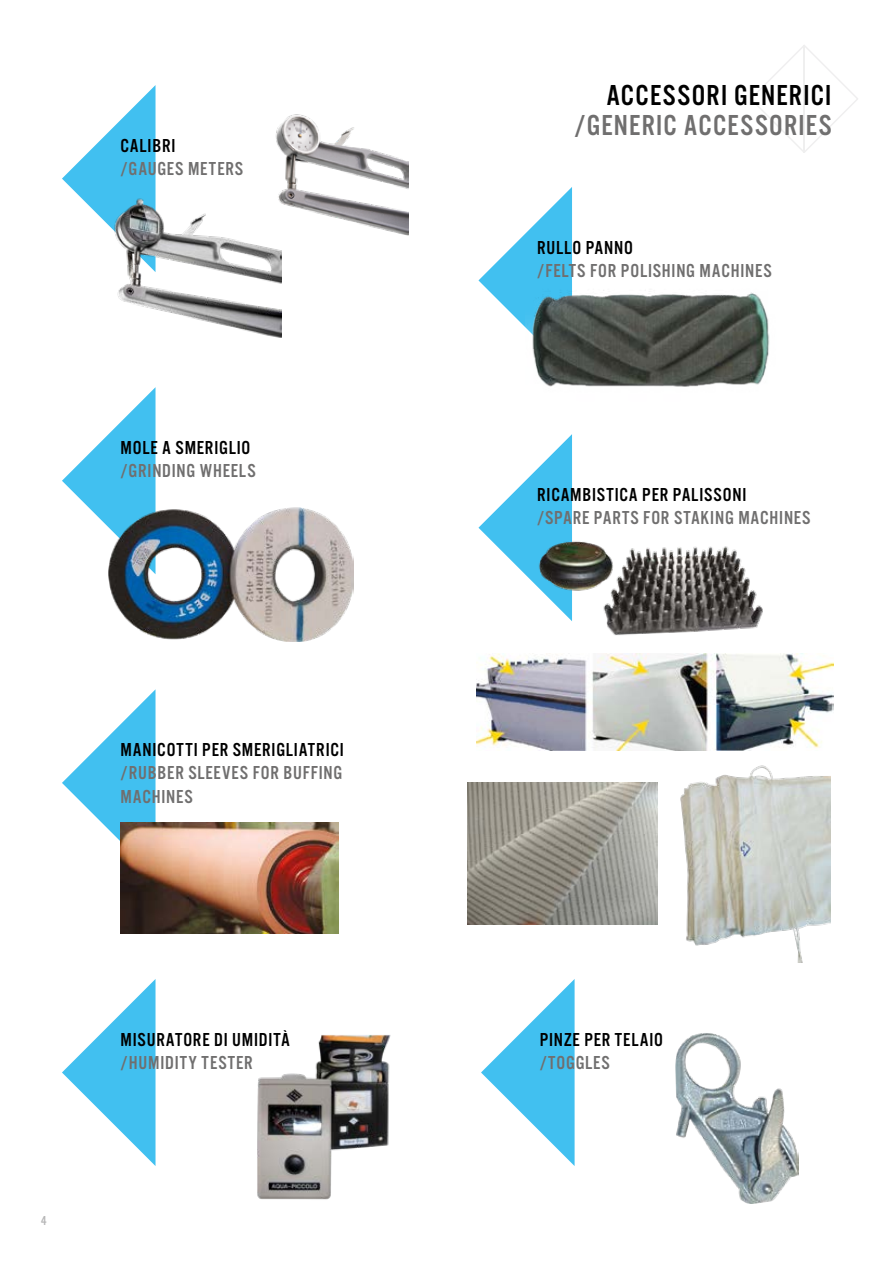
<style>
.page{position:relative;width:893px;height:1263px;background:#fff}
.page>*{position:absolute;margin:0;border:0;box-sizing:border-box;transform-origin:0 0}
.t1{font:30px "Alternate Got No 3 D";letter-spacing:.04em;color:#706f6f}
.t2{font:30px "Alternate Got No 3 D";letter-spacing:.04em;color:#000}
.t3{font:19.5px/23.4px "Alternate Got No 3 D";letter-spacing:.04em;color:#706f6f}
.t4{font:19.5px "Alternate Got No 3 D";letter-spacing:.04em;color:#000}
.t5{font:13.5px "Alternate Got No 3 D";color:#b7b7b8}
</style>
<div class="page">
<svg style="left:478px;top:187px;width:94px;height:140px"></svg>
<svg style="left:62px;top:979px;width:94px;height:187px"></svg>
<svg style="left:478px;top:434px;width:94px;height:141px"></svg>
<svg style="left:481px;top:979px;width:94px;height:187px"></svg>
<svg style="left:62px;top:689px;width:94px;height:187px"></svg>
<svg style="left:62px;top:387px;width:94px;height:187px"></svg>
<svg style="left:62px;top:85px;width:94px;height:141px"></svg>
<img style="left:525px;top:280px;width:245px;height:107px">
<img style="left:526px;top:529px;width:237px;height:106px">
<img style="left:121px;top:822px;width:218px;height:111px">
<img style="left:109px;top:507px;width:244px;height:134px">
<img style="left:675px;top:1033px;width:123px;height:170px">
<img style="left:257px;top:1035px;width:134px;height:165px">
<img style="left:109px;top:193px;width:172px;height:145px">
<img style="left:269px;top:114px;width:139px;height:122px">
<img style="left:476px;top:653px;width:357px;height:98px">
<img style="left:468px;top:783px;width:189px;height:142px">
<img style="left:667px;top:745px;width:163px;height:217px">
<svg style="left:750px;top:45px;width:108px;height:108px"></svg>
<p class="t4" style="left:121px;top:135px;width:56px">CALIBRI</p>
<p class="t3" style="left:121px;top:158px;width:124px">/GAUGES METERS</p>
<p class="t4" style="left:121px;top:437px;width:131px">MOLE A SMERIGLIO</p>
<p class="t3" style="left:121px;top:460px;width:137px">/GRINDING WHEELS</p>
<p class="t4" style="left:121px;top:739px;width:225px">MANICOTTI PER SMERIGLIATRICI</p>
<p class="t3" style="left:121px;top:762px;width:223px">/RUBBER SLEEVES FOR BUFFING<br>MACHINES</p>
<p class="t5" style="left:41px;top:1213px;width:7px">4</p>
<p class="t4" style="left:121px;top:1029px;width:171px">MISURATORE DI UMIDITÀ</p>
<p class="t3" style="left:121px;top:1051px;width:134px">/HUMIDITY TESTER</p>
<h1 class="t2" style="left:606px;top:79px;width:227px">ACCESSORI GENERICI</h1>
<h1 class="t1" style="left:575px;top:109px;width:258px">/GENERIC ACCESSORIES</h1>
<p class="t4" style="left:537px;top:237px;width:97px">RULLO PANNO</p>
<p class="t3" style="left:537px;top:259px;width:236px">/FELTS FOR POLISHING MACHINES</p>
<p class="t4" style="left:537px;top:484px;width:211px">RICAMBISTICA PER PALISSONI</p>
<p class="t3" style="left:537px;top:507px;width:275px">/SPARE PARTS FOR STAKING MACHINES</p>
<p class="t4" style="left:540px;top:1029px;width:125px">PINZE PER TELAIO</p>
<p class="t3" style="left:540px;top:1051px;width:72px">/TOGGLES</p>
</div>
